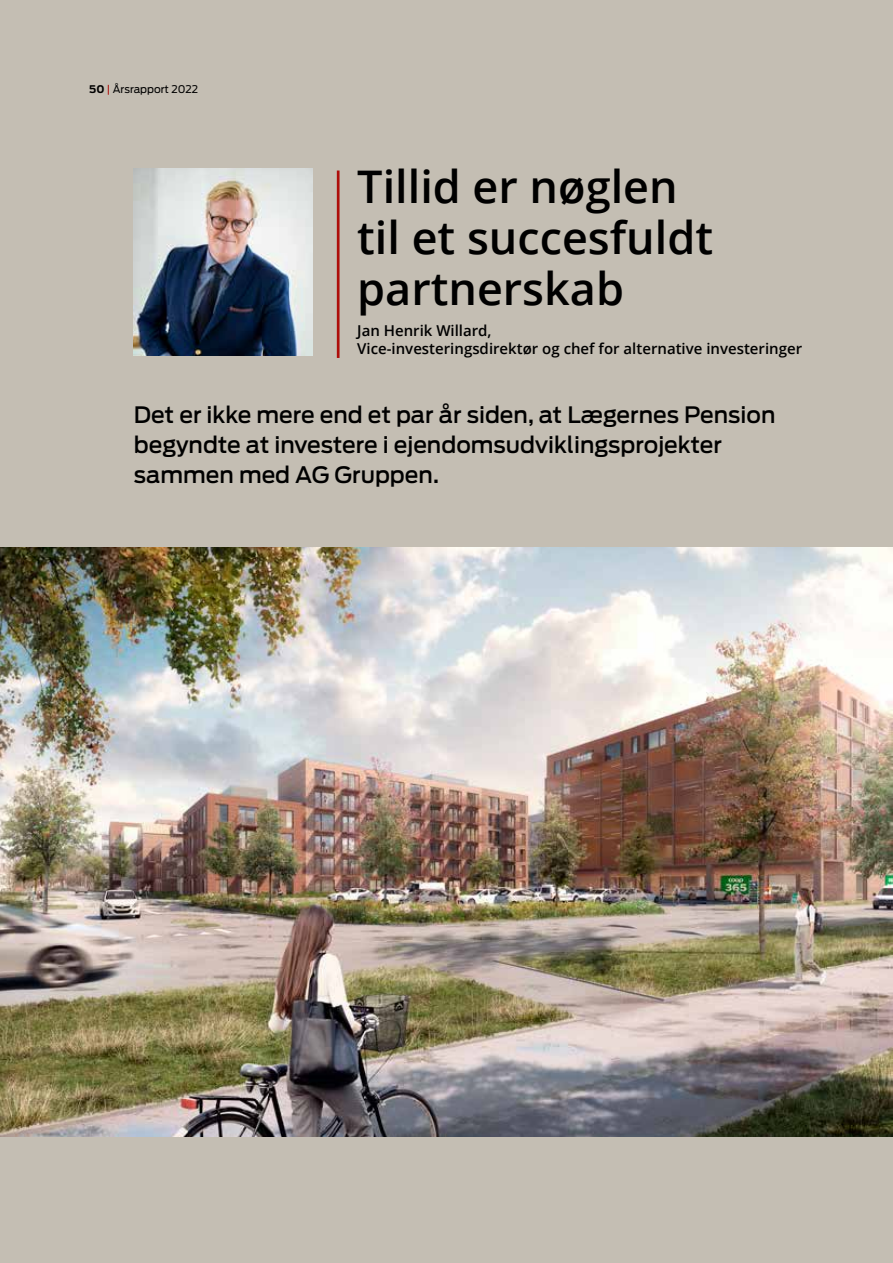
<style>
.page{position:relative;width:893px;height:1263px;background:#c4beb3}
.page>*{position:absolute;margin:0;border:0;box-sizing:border-box;transform-origin:0 0}
.t1{font:600 45px/51px "Open Sans";color:#000}
.t2{font:500 22.5px/30px "Antenna";color:#000}
.t3{font:600 15px/18px "Open Sans";color:#000}
.t4{font:10.5px "Antenna";color:#000}
.s1{font-weight:700}
.s2{color:#ae0e0a}
</style>
<div class="page">
<img style="left:0;top:547px;width:893px;height:590px">
<img style="left:134px;top:168px;width:179px;height:187px">
<hr style="left:337px;top:171px;width:3px;height:187px;background:#ae0e0a">
<p class="t4" style="left:89px;top:82px;width:110px"><span class="s1">50</span> <span class="s2">|</span> Årsrapport 2022</p>
<h1 class="t1" style="left:357px;top:160px;width:357px">Tillid er nøglen til et succesfuldt partnerskab</h1>
<p class="t3" style="left:357px;top:322px;width:446px">Jan Henrik Willard,<br>Vice-investeringsdirektør og chef for alternative investeringer</p>
<p class="t2" style="left:134px;top:400px;width:643px">Det er ikke mere end et par år siden, at Lægernes Pension begyndte at investere i ejendomsudviklingsprojekter sammen med AG Gruppen.</p>
</div>
